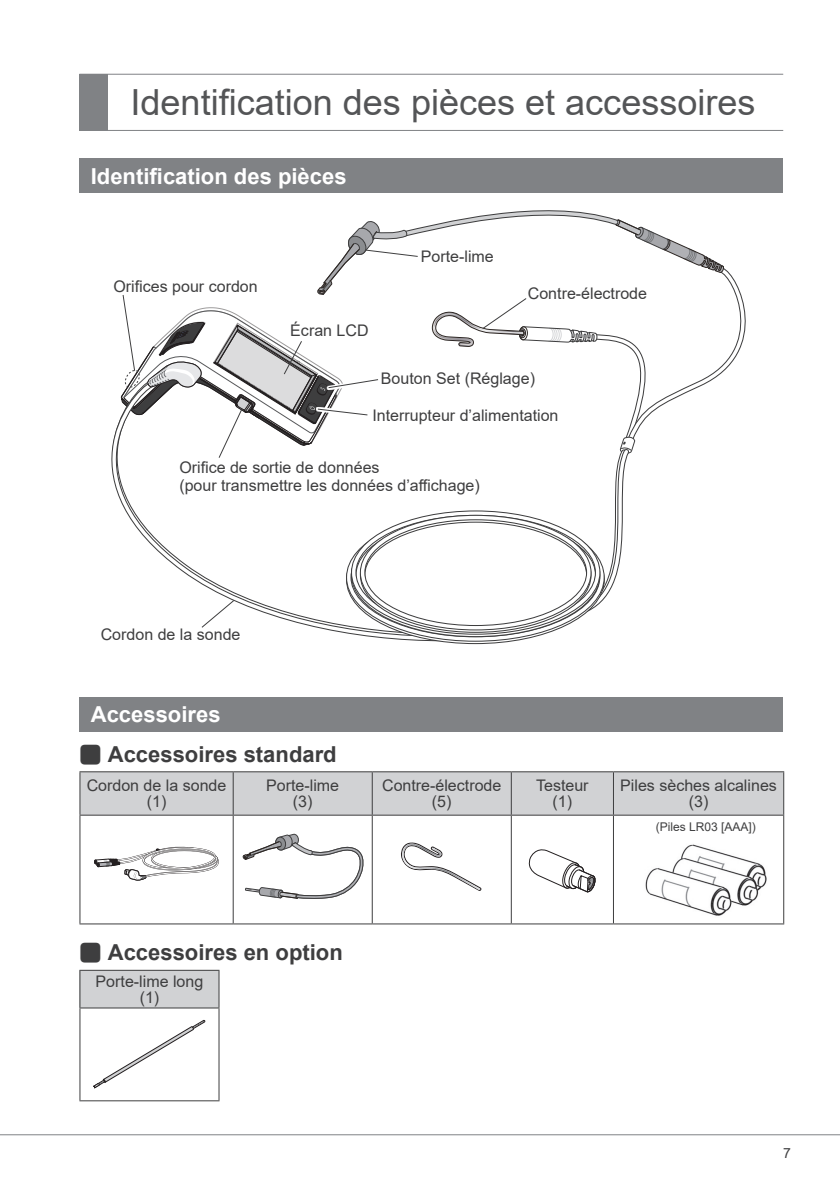
<style>
.page{position:relative;width:840px;height:1191px;background:#fff}
.page>*{position:absolute;margin:0;border:0;box-sizing:border-box;transform-origin:0 0}
.t1{font:36px "Arial";color:#545557}
.t2{font:700 22px/39.6px "Arial";color:#3e3e3f}
.t3{font:700 22px "Arial";color:#fff}
.t4{font:16px/16px "Arial";color:#3e3e3f;text-align:center}
.t5{font:14px "Arial";color:#3e3e3f}
.t6{font:12px "Arial";color:#3e3e3f}
.s1{color:#fff}
.s2{font-family:"Koz Go Pr 6 N";font-weight:400}
</style>
<div class="page">
<hr style="left:0;top:1134px;width:839px;height:1px;background:#808285">
<hr style="left:79px;top:130px;width:703px;height:1px;background:#808285">
<hr style="left:79px;top:74px;width:703px;height:1px;background:#808285">
<div style="left:79px;top:74px;width:29px;height:56px;background:#808285"></div>
<div style="left:79px;top:697px;width:703px;height:34px;background:#808285"></div>
<div style="left:79px;top:159px;width:703px;height:34px;background:#808285"></div>
<div style="left:80px;top:772px;width:702px;height:42px;background:#d1d2d4"></div>
<hr style="left:79px;top:771px;width:154px;height:1px;background:#3e3e3f">
<hr style="left:79px;top:772px;width:1px;height:42px;background:#3e3e3f">
<hr style="left:233px;top:771px;width:139px;height:1px;background:#3e3e3f">
<hr style="left:232px;top:772px;width:1px;height:42px;background:#3e3e3f">
<hr style="left:372px;top:771px;width:139px;height:1px;background:#3e3e3f">
<hr style="left:371px;top:772px;width:1px;height:42px;background:#3e3e3f">
<hr style="left:511px;top:771px;width:102px;height:1px;background:#3e3e3f">
<hr style="left:510px;top:772px;width:1px;height:42px;background:#3e3e3f">
<hr style="left:613px;top:771px;width:170px;height:1px;background:#3e3e3f">
<hr style="left:612px;top:772px;width:1px;height:42px;background:#3e3e3f">
<hr style="left:782px;top:772px;width:1px;height:42px;background:#3e3e3f">
<hr style="left:79px;top:814px;width:154px;height:1px;background:#3e3e3f">
<hr style="left:79px;top:815px;width:1px;height:108px;background:#3e3e3f">
<hr style="left:233px;top:814px;width:139px;height:1px;background:#3e3e3f">
<hr style="left:232px;top:815px;width:1px;height:108px;background:#3e3e3f">
<hr style="left:372px;top:814px;width:139px;height:1px;background:#3e3e3f">
<hr style="left:371px;top:815px;width:1px;height:108px;background:#3e3e3f">
<hr style="left:511px;top:814px;width:102px;height:1px;background:#3e3e3f">
<hr style="left:510px;top:815px;width:1px;height:108px;background:#3e3e3f">
<hr style="left:613px;top:814px;width:170px;height:1px;background:#3e3e3f">
<hr style="left:612px;top:815px;width:1px;height:108px;background:#3e3e3f">
<hr style="left:782px;top:815px;width:1px;height:108px;background:#3e3e3f">
<hr style="left:79px;top:923px;width:154px;height:1px;background:#3e3e3f">
<hr style="left:233px;top:923px;width:139px;height:1px;background:#3e3e3f">
<hr style="left:372px;top:923px;width:139px;height:1px;background:#3e3e3f">
<hr style="left:511px;top:923px;width:102px;height:1px;background:#3e3e3f">
<hr style="left:613px;top:923px;width:170px;height:1px;background:#3e3e3f">
<svg style="left:94px;top:846px;width:125px;height:34px"></svg>
<svg style="left:242px;top:834px;width:121px;height:65px"></svg>
<svg style="left:401px;top:842px;width:80px;height:49px"></svg>
<svg style="left:528px;top:849px;width:68px;height:43px"></svg>
<svg style="left:111px;top:419px;width:448px;height:226px"></svg>
<svg style="left:120px;top:210px;width:626px;height:419px"></svg>
<div style="left:80px;top:970px;width:139px;height:38px;background:#d1d2d4"></div>
<hr style="left:79px;top:969px;width:140px;height:1px;background:#3e3e3f">
<hr style="left:79px;top:970px;width:1px;height:37px;background:#3e3e3f">
<hr style="left:218px;top:970px;width:1px;height:37px;background:#3e3e3f">
<hr style="left:79px;top:1007px;width:140px;height:1px;background:#3e3e3f">
<hr style="left:79px;top:1008px;width:1px;height:92px;background:#3e3e3f">
<hr style="left:218px;top:1008px;width:1px;height:92px;background:#3e3e3f">
<hr style="left:79px;top:1100px;width:140px;height:1px;background:#3e3e3f">
<svg style="left:93px;top:1019px;width:112px;height:69px"></svg>
<img style="left:645px;top:844px;width:122px;height:72px">
<h1 class="t1" style="left:130px;top:78px;width:626px">Identification des pièces et accessoires</h1>
<h2 class="t3" style="left:91px;top:160px;width:257px">Identification des pièces</h2>
<p class="t4" style="left:113px;top:278px;width:146px">Orifices pour cordon</p>
<p class="t4" style="left:290px;top:322px;width:80px">Écran LCD</p>
<p class="t4" style="left:420px;top:248px;width:74px">Porte-lime</p>
<p class="t4" style="left:527px;top:285px;width:121px">Contre-électrode</p>
<p class="t4" style="left:381px;top:370px;width:155px">Bouton Set (Réglage)</p>
<p class="t4" style="left:372px;top:407px;width:187px">Interrupteur d’alimentation</p>
<p class="t4" style="left:179px;top:458px;width:302px;line-height:18px;text-align:left">Orifice de sortie de données<br>(pour transmettre les données d’affichage)</p>
<p class="t4" style="left:101px;top:626px;width:141px">Cordon de la sonde</p>
<h2 class="t2" style="left:79px;top:695px;width:258px;text-indent:11px"><span class="s1">Accessoires<br></span><span class="s2">⹅</span> Accessoires standard</h2>
<p class="t4" style="left:87px;top:777px;width:141px">Cordon de la sonde (1)</p>
<p class="t4" style="left:266px;top:777px;width:74px">Porte-lime (3)</p>
<p class="t4" style="left:382px;top:777px;width:121px">Contre-électrode (5)</p>
<p class="t4" style="left:536px;top:777px;width:54px">Testeur (1)</p>
<p class="t4" style="left:620px;top:777px;width:158px">Piles sèches alcalines (3)</p>
<h2 class="t2" style="left:79px;top:933px;width:265px"><span class="s2">⹅</span> Accessoires en option</h2>
<p class="t4" style="left:96px;top:973px;width:109px">Porte-lime long (1)</p>
<p class="t6" style="left:655px;top:818px;width:102px">(Piles LR03 [AAA])</p>
<p class="t5" style="left:782px;top:1143px;width:9px">7</p>
</div>
